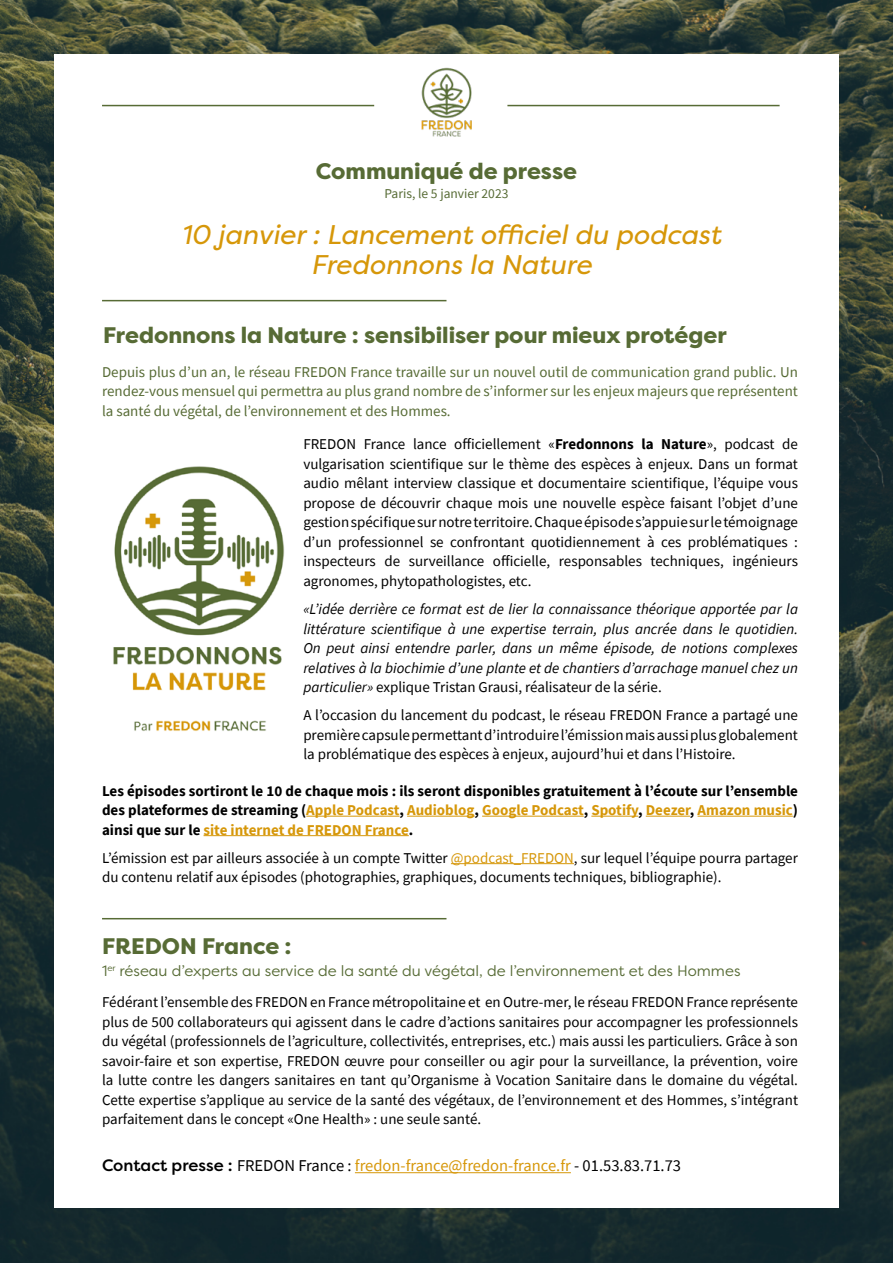
<style>
.page{position:relative;width:893px;height:1263px;background:#fff}
.page>*{position:absolute;margin:0;border:0;box-sizing:border-box;transform-origin:0 0}
.t1{font:italic 27px/30px "Filson Pro";color:#d69709;text-align:center}
.t2{font:800 22.5px "Filson Pro";color:#576b35}
.t3{font:16.5px "Source Sans Pro";color:#d69709}
.t4{font:15px/19.5px "Source Sans Pro";color:#000;text-align:justify}
.t5{font:italic 15px/19.5px "Source Sans Pro";color:#000;text-align:justify}
.t6{font:15px/19.5px "Source Sans Pro";color:#576b35;text-align:justify}
.t7{font:700 15px/19.5px "Source Sans Pro";color:#000;text-align:justify}
.t8{font:15px "Filson Pro";color:#576b35}
.t9{font:13.5px "Source Sans Pro";color:#576b35}
.s1{font-weight:700}
.s2{font-style:normal}
.s3{color:#d69709}
.s4{font-family:"Filson Pro";font-weight:500;color:#000}
.s5{color:#000}
</style>
<div class="page">
<img style="left:0;top:0;width:893px;height:1263px">
<div style="left:54px;top:54px;width:785px;height:1154px;background:#fff"></div>
<img style="left:421px;top:67px;width:51px;height:70px">
<hr style="left:102px;top:300px;width:344px;height:1px;background:#576b35">
<hr style="left:102px;top:105px;width:272px;height:1px;background:#576b35">
<hr style="left:507px;top:105px;width:273px;height:1px;background:#576b35">
<hr style="left:355px;top:1172px;width:216px;height:1px;background:#d69709">
<hr style="left:102px;top:918px;width:344px;height:1px;background:#576b35">
<hr style="left:306px;top:816px;width:93px;height:1px;background:#d69709">
<hr style="left:407px;top:816px;width:67px;height:1px;background:#d69709">
<hr style="left:482px;top:816px;width:102px;height:1px;background:#d69709">
<hr style="left:591px;top:816px;width:47px;height:1px;background:#d69709">
<hr style="left:646px;top:816px;width:44px;height:1px;background:#d69709">
<hr style="left:697px;top:816px;width:96px;height:1px;background:#d69709">
<hr style="left:204px;top:835px;width:205px;height:1px;background:#d69709">
<hr style="left:451px;top:863px;width:123px;height:1px;background:#d69709">
<img style="left:113px;top:466px;width:172px;height:265px">
<h2 class="t2" style="left:316px;top:157px;width:262px">Communiqué de presse</h2>
<p class="t9" style="left:385px;top:185px;width:125px">Paris, le 5 janvier 2023</p>
<h1 class="t1" style="left:181px;top:220px;width:541px">10 janvier : Lancement officiel du podcast<br>Fredonnons la Nature</h1>
<h2 class="t2" style="left:103px;top:321px;width:625px">Fredonnons la Nature : sensibiliser pour mieux protéger</h2>
<p class="t6" style="left:102px;top:362px;width:697px">Depuis plus d’un an, le réseau FREDON France travaille sur un nouvel outil de communication grand public. Un rendez-vous mensuel qui permettra au plus grand nombre de s’informer sur les enjeux majeurs que représentent la santé du végétal, de l’environnement et des Hommes.</p>
<p class="t4" style="left:303px;top:435px;width:496px">FREDON France lance officiellement «<span class="s1">Fredonnons la Nature</span>», podcast de vulgarisation scientifique sur le thème des espèces à enjeux. Dans un format audio mêlant interview classique et documentaire scientifique, l’équipe vous propose de découvrir chaque mois une nouvelle espèce faisant l’objet d’une gestion spécifique sur notre territoire. Chaque épisode s’appuie sur le témoignage d’un professionnel se confrontant quotidiennement à ces problématiques : inspecteurs de surveillance officielle, responsables techniques, ingénieurs agronomes, phytopathologistes, etc.</p>
<p class="t5" style="left:303px;top:599px;width:496px">«L’idée derrière ce format est de lier la connaissance théorique apportée par la littérature scientifique à une expertise terrain, plus ancrée dans le quotidien.<br>On peut ainsi entendre parler, dans un même épisode, de notions complexes relatives à la biochimie d’une plante et de chantiers d’arrachage manuel chez un particulier» <span class="s2">explique Tristan Grausi, réalisateur de la série.</span></p>
<p class="t4" style="left:303px;top:705px;width:496px">A l’occasion du lancement du podcast, le réseau FREDON France a partagé une première capsule permettant d’introduire l’émission mais aussi plus globalement la problématique des espèces à enjeux, aujourd’hui et dans l’Histoire.</p>
<p class="t7" style="left:102px;top:780px;width:697px">Les épisodes sortiront le 10 de chaque mois : ils seront disponibles gratuitement à l’écoute sur l’ensemble des plateformes de streaming (<span class="s3">Apple Podcast</span>, <span class="s3">Audioblog</span>, <span class="s3">Google Podcast</span>, <span class="s3">Spotify</span>, <span class="s3">Deezer</span>, <span class="s3">Amazon music</span>) ainsi que sur le <span class="s3">site internet de FREDON France</span>.</p>
<p class="t4" style="left:102px;top:848px;width:697px">L’émission est par ailleurs associée à un compte Twitter <span class="s3">@podcast_FREDON</span>, sur lequel l’équipe pourra partager du contenu relatif aux épisodes (photographies, graphiques, documents techniques, bibliographie).</p>
<h2 class="t2" style="left:102px;top:932px;width:191px">FREDON France :</h2>
<p class="t8" style="left:102px;top:961px;width:640px">1<sup>er</sup> réseau d’experts au service de la santé du végétal, de l’environnement et des Hommes</p>
<p class="t4" style="left:102px;top:992px;width:697px">Fédérant l’ensemble des FREDON en France métropolitaine et en Outre-mer, le réseau FREDON France représente plus de 500 collaborateurs qui agissent dans le cadre d’actions sanitaires pour accompagner les professionnels du végétal (professionnels de l’agriculture, collectivités, entreprises, etc.) mais aussi les particuliers. Grâce à son savoir-faire et son expertise, FREDON œuvre pour conseiller ou agir pour la surveillance, la prévention, voire la lutte contre les dangers sanitaires en tant qu’Organisme à Vocation Sanitaire dans le domaine du végétal.<br>Cette expertise s’applique au service de la santé des végétaux, de l’environnement et des Hommes, s’intégrant parfaitement dans le concept «One Health» : une seule santé.</p>
<p class="t3" style="left:102px;top:1155px;width:580px"><span class="s4">Contact presse :</span> <span class="s5">FREDON France :</span> fredon-france@fredon-france.fr <span class="s5">- 01.53.83.71.73</span></p>
</div>
